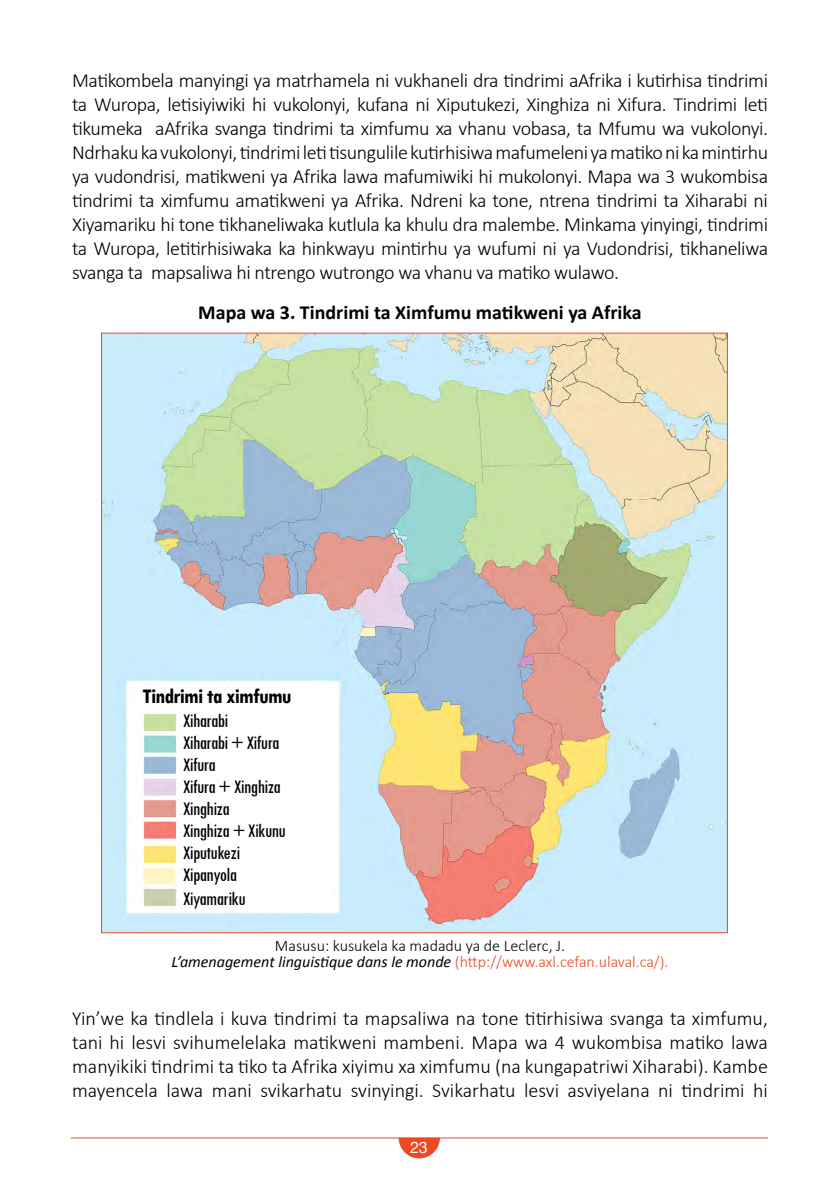
<style>
.page{position:relative;width:840px;height:1191px;background:#fff}
.page>*{position:absolute;margin:0;border:0;box-sizing:border-box;transform-origin:0 0}
.t1{font:700 condensed 22px "Tw Cen";letter-spacing:-.025em;color:#000}
.t2{font:300 20px/24px "Calibri";letter-spacing:-.02em;color:#000;text-align:justify}
.t3{font:condensed 20px/22px "Tw Cen";letter-spacing:-.025em;color:#000}
.t4{font:700 20px "Calibri";color:#000}
.t5{font:300 16px/16px "Calibri";color:#000;text-align:center}
.t6{font:16px "Helvetica Neue";color:#fff}
.s1{font-weight:400;font-style:italic}
.s2{color:#ef4923}
</style>
<div class="page">
<hr style="left:71px;top:1137px;width:696px;height:1px;background:#ef4923">
<svg style="left:398px;top:1137px;width:41px;height:21px"></svg>
<img style="left:103px;top:335px;width:622px;height:596px">
<div style="left:142px;top:689px;width:190px;height:22px;background:#fff"></div>
<div style="left:183px;top:714px;width:149px;height:197px;background:#fff"></div>
<p class="t2" style="left:72px;top:67px;width:697px">Matikombela manyingi ya matrhamela ni vukhaneli dra tindrimi aAfrika i kutirhisa tindrimi ta Wuropa, letisiyiwiki hi vukolonyi, kufana ni Xiputukezi, Xinghiza ni Xifura. Tindrimi leti tikumeka aAfrika svanga tindrimi ta ximfumu xa vhanu vobasa, ta Mfumu wa vukolonyi.<br>Ndrhaku ka vukolonyi, tindrimi leti tisungulile kutirhisiwa mafumeleni ya matiko ni ka mintirhu ya vudondrisi, matikweni ya Afrika lawa mafumiwiki hi mukolonyi. Mapa wa 3 wukombisa tindrimi ta ximfumu amatikweni ya Afrika. Ndreni ka tone, ntrena tindrimi ta Xiharabi ni Xiyamariku hi tone tikhaneliwaka kutlula ka khulu dra malembe. Minkama yinyingi, tindrimi ta Wuropa, letitirhisiwaka ka hinkwayu mintirhu ya wufumi ni ya Vudondrisi, tikhaneliwa svanga ta mapsaliwa hi ntrengo wutrongo wa vhanu va matiko wulawo.</p>
<p class="t4" style="left:198px;top:300px;width:444px">Mapa wa 3. Tindrimi ta Ximfumu matikweni ya Afrika</p>
<p class="t1" style="left:142px;top:683px;width:150px">Tindrimi ta ximfumu</p>
<p class="t3" style="left:183px;top:709px;width:104px">Xiharabi<br>Xiharabi + Xifura<br>Xifura<br>Xifura + Xinghiza<br>Xinghiza<br>Xinghiza + Xikunu<br>Xiputukezi<br>Xipanyola</p>
<p class="t3" style="left:183px;top:887px;width:64px">Xiyamariku</p>
<p class="t5" style="left:171px;top:937px;width:498px">Masusu: kusukela ka madadu ya de Leclerc, J.<br><span class="s1">L’amenagement linguistique dans le monde</span> <span class="s2">(http://www.axl.cefan.ulaval.ca/).</span></p>
<p class="t2" style="left:72px;top:1005px;width:697px">Yin’we ka tindlela i kuva tindrimi ta mapsaliwa na tone titirhisiwa svanga ta ximfumu, tani hi lesvi svihumelelaka matikweni mambeni. Mapa wa 4 wukombisa matiko lawa manyikiki tindrimi ta tiko ta Afrika xiyimu xa ximfumu (na kungapatriwi Xiharabi). Kambe mayencela lawa mani svikarhatu svinyingi. Svikarhatu lesvi asviyelana ni tindrimi hi</p>
<p class="t6" style="left:410px;top:1135px;width:19px">23</p>
</div>
